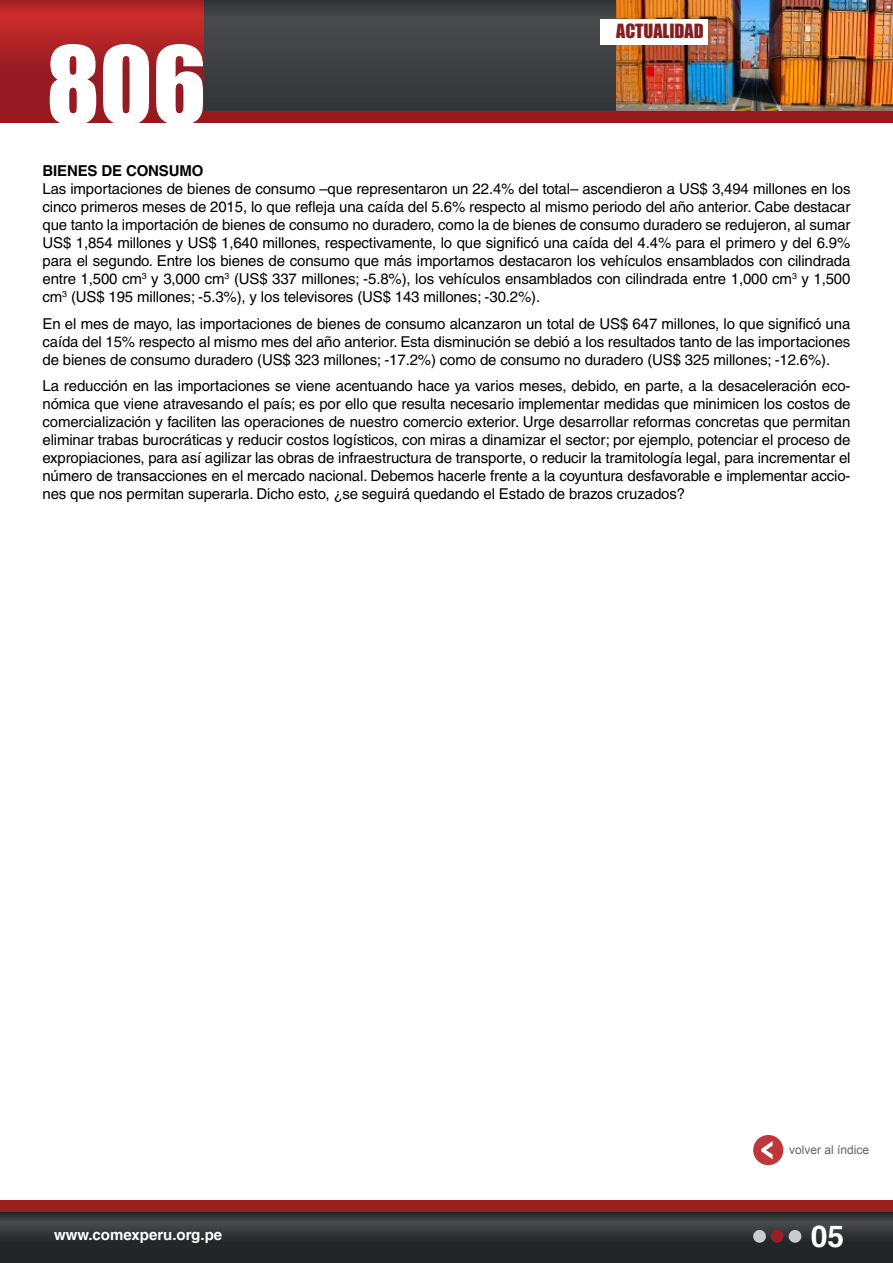
<style>
.page{position:relative;width:893px;height:1263px;background:#fff}
.page>*{position:absolute;margin:0;border:0;box-sizing:border-box;transform-origin:0 0}
.t1{font:99px "Impact";color:#fff}
.t2{font:700 30px "Helvetica";color:#fff}
.t3{font:18px "Impact";color:#831f21}
.t4{font:15px/18px "Helvetica";letter-spacing:-.01em;color:#000;text-align:justify}
.t5{font:700 15px "Helvetica";color:#fff}
.t6{font:700 15px "Helvetica";letter-spacing:-.01em;color:#000}
.t7{font:12px "Arial";color:#636465}
</style>
<div class="page">
<div style="left:200px;top:0;width:693px;height:123px;background:#3d3f41"></div>
<img style="left:617px;top:0;width:276px;height:111px">
<svg style="left:0;top:1212px;width:893px;height:51px;background:#2d3033"></svg>
<div style="left:0;top:1200px;width:893px;height:12px;background:#9b1f21"></div>
<div style="left:753px;top:1230px;width:13px;height:13px;background:#c9cccc;border-radius:50%"></div>
<div style="left:771px;top:1230px;width:12px;height:13px;background:#9b1f21;border-radius:50%"></div>
<div style="left:789px;top:1230px;width:12px;height:13px;background:#c9cccc;border-radius:50%"></div>
<div style="left:753px;top:1135px;width:30px;height:30px;background:#bf363d;border-radius:50%"></div>
<svg style="left:761px;top:1141px;width:11px;height:18px"></svg>
<svg style="left:0;top:0;width:203px;height:111px;background:#a72026"></svg>
<div style="left:0;top:111px;width:893px;height:12px;background:#991a1c"></div>
<div style="left:600px;top:19px;width:108px;height:25px;background:#fff"></div>
<h1 class="t1" style="left:47px;top:8px;width:161px">806</h1>
<p class="t3" style="left:616px;top:17px;width:89px">ACTUALIDAD</p>
<p class="t6" style="left:43px;top:162px;width:162px">Bienes de consumo</p>
<p class="t4" style="left:43px;top:180px;width:809px">Las importaciones de bienes de consumo –que representaron un 22.4% del total– ascendieron a US$ 3,494 millones en los cinco primeros meses de 2015, lo que refleja una caída del 5.6% respecto al mismo periodo del año anterior. Cabe destacar que tanto la importación de bienes de consumo no duradero, como la de bienes de consumo duradero se redujeron, al sumar US$ 1,854 millones y US$ 1,640 millones, respectivamente, lo que significó una caída del 4.4% para el primero y del 6.9% para el segundo. Entre los bienes de consumo que más importamos destacaron los vehículos ensamblados con cilindrada entre 1,500 cm<sup>3</sup> y 3,000 cm<sup>3</sup> (US$ 337 millones; -5.8%), los vehículos ensamblados con cilindrada entre 1,000 cm<sup>3</sup> y 1,500 cm<sup>3</sup> (US$ 195 millones; -5.3%), y los televisores (US$ 143 millones; -30.2%).</p>
<p class="t4" style="left:43px;top:314px;width:809px">En el mes de mayo, las importaciones de bienes de consumo alcanzaron un total de US$ 647 millones, lo que significó una caída del 15% respecto al mismo mes del año anterior. Esta disminución se debió a los resultados tanto de las importaciones de bienes de consumo duradero (US$ 323 millones; -17.2%) como de consumo no duradero (US$ 325 millones; -12.6%).</p>
<p class="t4" style="left:43px;top:377px;width:809px">La reducción en las importaciones se viene acentuando hace ya varios meses, debido, en parte, a la desaceleración eco&shy;nómica que viene atravesando el país; es por ello que resulta necesario implementar medidas que minimicen los costos de comercialización y faciliten las operaciones de nuestro comercio exterior. Urge desarrollar reformas concretas que permitan eliminar trabas burocráticas y reducir costos logísticos, con miras a dinamizar el sector; por ejemplo, potenciar el proceso de expropiaciones, para así agilizar las obras de infraestructura de transporte, o reducir la tramitología legal, para incrementar el número de transacciones en el mercado nacional. Debemos hacerle frente a la coyuntura desfavorable e implementar accio&shy;nes que nos permitan superarla. Dicho esto, ¿se seguirá quedando el Estado de brazos cruzados?</p>
<p class="t5" style="left:54px;top:1226px;width:170px">www.comexperu.org.pe</p>
<p class="t7" style="left:789px;top:1142px;width:82px">volver al índice</p>
<h2 class="t2" style="left:811px;top:1218px;width:35px">05</h2>
</div>
